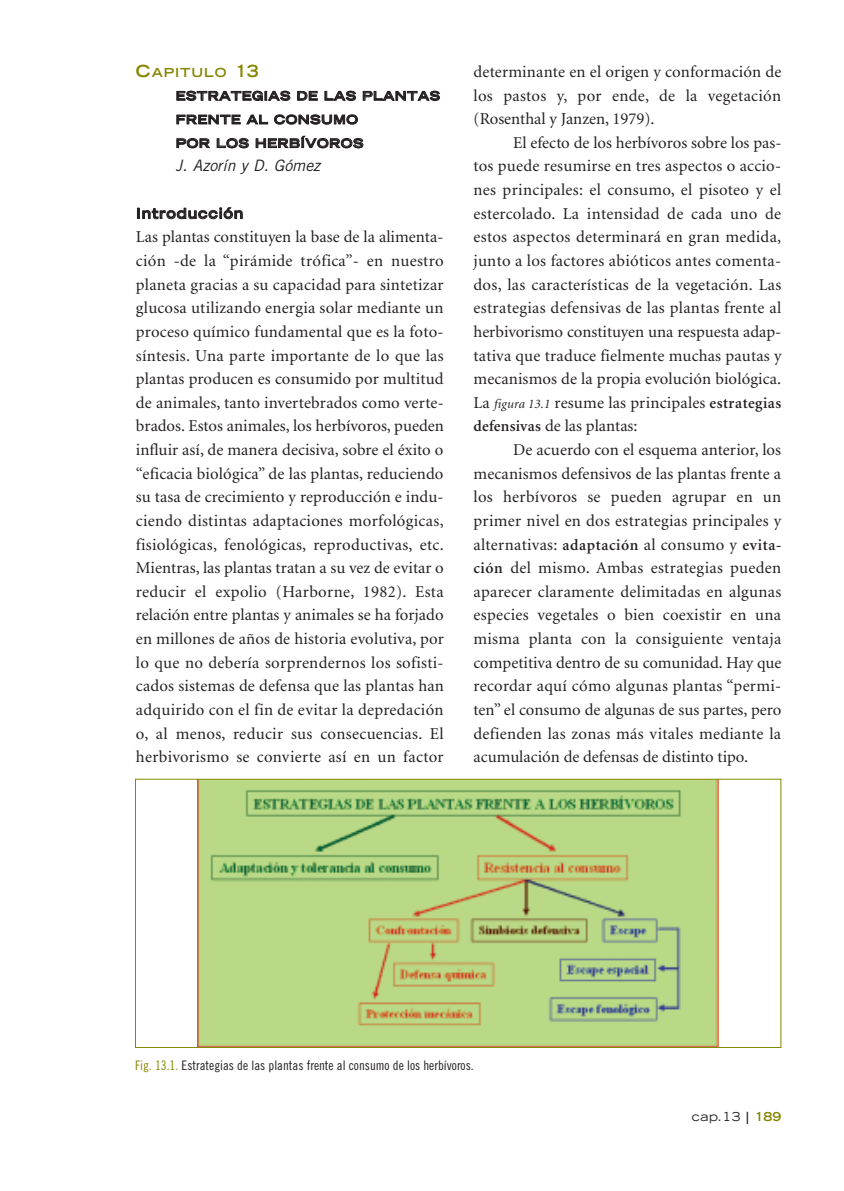
<style>
.page{position:relative;width:844px;height:1191px;background:#fff}
.page>*{position:absolute;margin:0;border:0;box-sizing:border-box;transform-origin:0 0}
.t1{font:16.62px/23.6px "Minion";letter-spacing:.01em;color:#231f20;text-align:justify}
.t2{font:italic 15.75px "Trade Gothic";color:#231f20}
.t3{font:700 expanded 14px "Trade Gothic LH";letter-spacing:.07em;color:#231f20}
.t4{font:13.12px "Trade Gothic Cond Eighteen";color:#231f20}
.t5{font:700 expanded 12.42px "Trade Gothic LH";letter-spacing:.075em;color:#868702}
.t6{font:700 expanded 12.25px/23.6px "Trade Gothic LH";letter-spacing:.055em;color:#231f20}
.t7{font:expanded 12.25px "Trade Gothic LH";color:#231f20}
.s1{font-size:16.62px}
.s2{font-style:italic;font-size:13.12px}
.s3{font-weight:600;font-size:15.75px}
.s4{color:#868702}
.s5{font-weight:700}
.s6{font-weight:700;color:#868702}
</style>
<div class="page">
<img style="left:197px;top:781px;width:521px;height:265px">
<div style="left:135px;top:779px;width:646px;height:269px;border:1px solid #868702"></div>
<p class="t5" style="left:136px;top:68px;width:124px"><span class="s1">C</span>APITULO <span class="s1">13</span></p>
<p class="t6" style="left:176px;top:85px;width:265px">ESTRATEGIAS DE LAS PLANTAS<br>FRENTE AL CONSUMO<br>POR LOS HERBÍVOROS</p>
<p class="t2" style="left:175px;top:160px;width:146px">J. Azorín y D. Gómez</p>
<p class="t3" style="left:136px;top:208px;width:109px">Introducción</p>
<p class="t1" style="left:136px;top:226px;width:309px">Las plantas constituyen la base de la alimenta&shy;ción -de la “pirámide trófica”- en nuestro planeta gracias a su capacidad para sintetizar glucosa utilizando energia solar mediante un proceso químico fundamental que es la foto&shy;síntesis. Una parte importante de lo que las plantas producen es consumido por multitud de animales, tanto invertebrados como verte&shy;brados. Estos animales, los herbívoros, pueden influir así, de manera decisiva, sobre el éxito o “eficacia biológica” de las plantas, reduciendo su tasa de crecimiento y reproducción e indu&shy;ciendo distintas adaptaciones morfológicas, fisiológicas, fenológicas, reproductivas, etc.<br>Mientras, las plantas tratan a su vez de evitar o reducir el expolio (Harborne, 1982). Esta relación entre plantas y animales se ha forjado en millones de años de historia evolutiva, por lo que no debería sorprendernos los sofisti&shy;cados sistemas de defensa que las plantas han adquirido con el fin de evitar la depredación o, al menos, reducir sus consecuencias. El herbivorismo se convierte así en un factor</p>
<p class="t1" style="left:473px;top:61px;width:309px">determinante en el origen y conformación de los pastos y, por ende, de la vegetación (Rosenthal y Janzen, 1979).</p>
<p class="t1" style="left:473px;top:132px;width:309px;text-indent:40px">El efecto de los herbívoros sobre los pas&shy;tos puede resumirse en tres aspectos o accio&shy;nes principales: el consumo, el pisoteo y el estercolado. La intensidad de cada uno de estos aspectos determinará en gran medida, junto a los factores abióticos antes comenta&shy;dos, las características de la vegetación. Las estrategias defensivas de las plantas frente al herbivorismo constituyen una respuesta adap&shy;tativa que traduce fielmente muchas pautas y mecanismos de la propia evolución biológica.<br>La <span class="s2">figura 13.1</span> resume las principales <span class="s3">estrategias defensivas</span> de las plantas:</p>
<p class="t1" style="left:473px;top:439px;width:309px;text-indent:40px">De acuerdo con el esquema anterior, los mecanismos defensivos de las plantas frente a los herbívoros se pueden agrupar en un primer nivel en dos estrategias principales y alternativas: <span class="s3">adaptación</span> al consumo y <span class="s3">evita&shy;ción</span> del mismo. Ambas estrategias pueden aparecer claramente delimitadas en algunas especies vegetales o bien coexistir en una misma planta con la consiguiente ventaja competitiva dentro de su comunidad. Hay que recordar aquí cómo algunas plantas “permi&shy;ten” el consumo de algunas de sus partes, pero defienden las zonas más vitales mediante la acumulación de defensas de distinto tipo.</p>
<p class="t4" style="left:135px;top:1060px;width:340px"><span class="s4">Fig. 13.1.</span> Estrategias de las plantas frente al consumo de los herbívoros.</p>
<p class="t7" style="left:691px;top:1111px;width:91px">cap.13 <span class="s5">|</span> <span class="s6">189</span></p>
</div>
